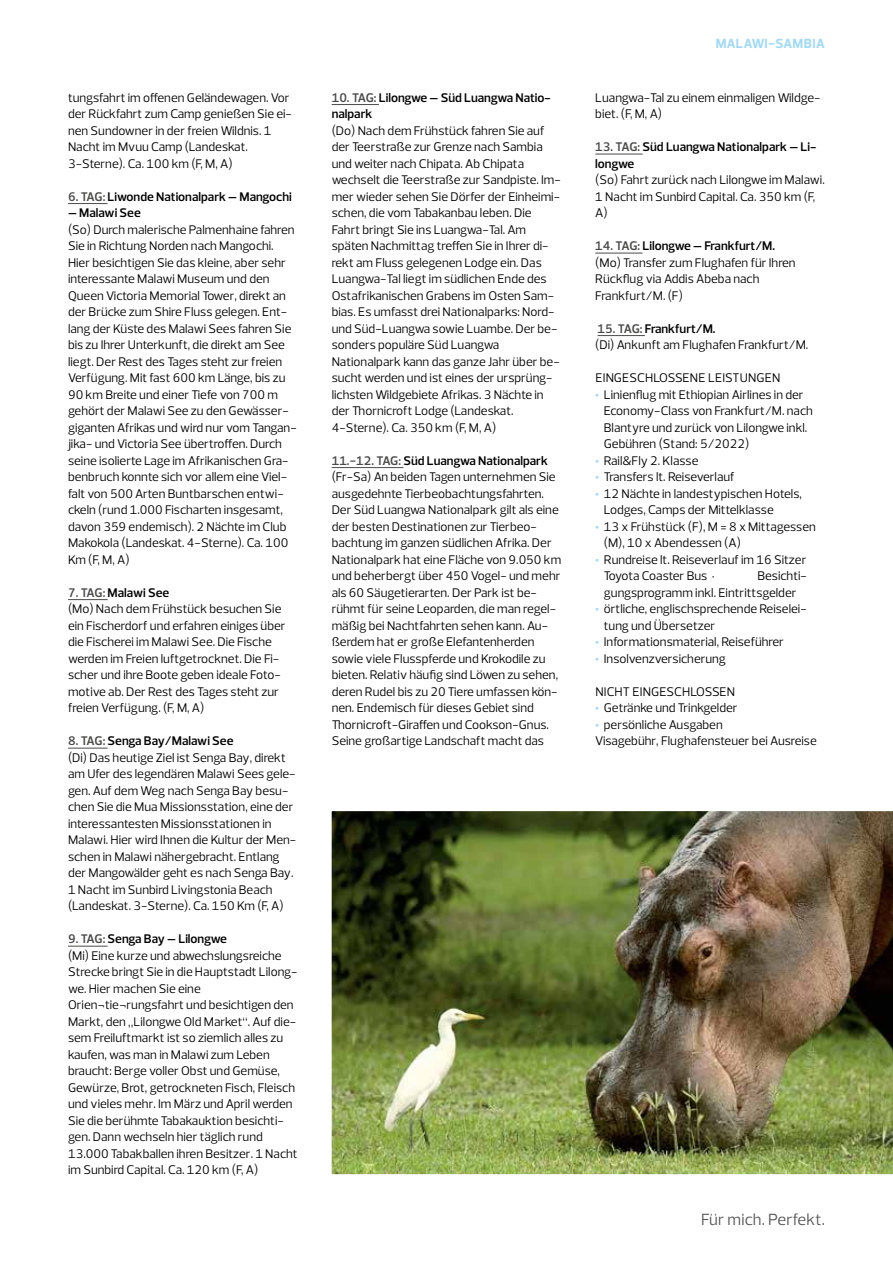
<style>
.page{position:relative;width:893px;height:1263px;background:#fff}
.page>*{position:absolute;margin:0;border:0;box-sizing:border-box;transform-origin:0 0}
.t1{font:16.5px "Prelo";letter-spacing:.01em;color:#575756}
.t2{font:700 13.5px "Prelo";letter-spacing:.02em;color:#a1daf8}
.t3{font:12.75px/16.5px "Prelo";color:#000}
.t4{font:600 12.75px/16.5px "Prelo";color:#000}
.s1{color:#4a4a49}
.s2{font-weight:600;color:#4a4a49}
.s3{font-weight:600}
.s4{font-weight:900;font-size:15px;color:#a1daf8}
</style>
<div class="page">
<img style="left:331px;top:811px;width:562px;height:364px">
<hr style="left:68px;top:203px;width:40px;height:1px;background:#4a4a49">
<hr style="left:68px;top:599px;width:40px;height:1px;background:#4a4a49">
<hr style="left:68px;top:748px;width:40px;height:1px;background:#4a4a49">
<hr style="left:68px;top:946px;width:40px;height:1px;background:#4a4a49">
<hr style="left:332px;top:104px;width:47px;height:1px;background:#4a4a49">
<hr style="left:332px;top:467px;width:71px;height:1px;background:#4a4a49">
<hr style="left:595px;top:154px;width:48px;height:1px;background:#4a4a49">
<hr style="left:595px;top:253px;width:48px;height:1px;background:#4a4a49">
<hr style="left:598px;top:335px;width:47px;height:1px;background:#4a4a49">
<p class="t3" style="left:68px;top:89px;width:225px">tungsfahrt im offenen Geländewagen. Vor der Rückfahrt zum Camp genießen Sie ei&shy;nen Sundowner in der freien Wildnis. 1<br>Nacht im Mvuu Camp (Landeskat.<br>3-Sterne). Ca. 100 km (F, M, A)</p>
<p class="t4" style="left:68px;top:188px;width:225px"><span class="s1">6. TAG:</span> Liwonde Nationalpark – Mangochi</p>
<p class="t4" style="left:68px;top:205px;width:74px">– Malawi See</p>
<p class="t3" style="left:68px;top:221px;width:230px">(So) Durch malerische Palmenhaine fahren Sie in Richtung Norden nach Mangochi.<br>Hier besichtigen Sie das kleine, aber sehr interessante Malawi Museum und den Queen Victoria Memorial Tower, direkt an der Brücke zum Shire Fluss gelegen. Ent&shy;lang der Küste des Malawi Sees fahren Sie bis zu Ihrer Unterkunft, die direkt am See liegt. Der Rest des Tages steht zur freien Verfügung. Mit fast 600 km Länge, bis zu 90 km Breite und einer Tiefe von 700 m gehört der Malawi See zu den Gewässer&shy;giganten Afrikas und wird nur vom Tangan&shy;jika- und Victoria See übertroffen. Durch seine isolierte Lage im Afrikanischen Gra&shy;benbruch konnte sich vor allem eine Viel&shy;falt von 500 Arten Buntbarschen entwi&shy;ckeln (rund 1.000 Fischarten insgesamt, davon 359 endemisch). 2 Nächte im Club Makokola (Landeskat. 4-Sterne). Ca. 100<br>Km (F, M, A)</p>
<p class="t3" style="left:68px;top:584px;width:219px"><span class="s2">7. TAG:</span> <span class="s3">Malawi See<br></span>(Mo) Nach dem Frühstück besuchen Sie ein Fischerdorf und erfahren einiges über die Fischerei im Malawi See. Die Fische werden im Freien luftgetrocknet. Die Fi&shy;scher und ihre Boote geben ideale Foto&shy;motive ab. Der Rest des Tages steht zur freien Verfügung. (F, M, A)</p>
<p class="t3" style="left:68px;top:733px;width:230px"><span class="s2">8. TAG:</span> <span class="s3">Senga Bay/Malawi See<br></span>(Di) Das heutige Ziel ist Senga Bay, direkt am Ufer des legendären Malawi Sees gele&shy;gen. Auf dem Weg nach Senga Bay besu&shy;chen Sie die Mua Missionsstation, eine der interessantesten Missionsstationen in Malawi. Hier wird Ihnen die Kultur der Men&shy;schen in Malawi nähergebracht. Entlang der Mangowälder geht es nach Senga Bay.<br>1 Nacht im Sunbird Livingstonia Beach (Landeskat. 3-Sterne). Ca. 150 Km (F, A)</p>
<p class="t3" style="left:68px;top:931px;width:231px"><span class="s2">9. TAG:</span> <span class="s3">Senga Bay – Lilongwe<br></span>(Mi) Eine kurze und abwechslungsreiche Strecke bringt Sie in die Hauptstadt Lilong&shy;we. Hier machen Sie eine Orien¬tie¬rungsfahrt und besichtigen den Markt, den „Lilongwe Old Market“. Auf die&shy;sem Freiluftmarkt ist so ziemlich alles zu kaufen, was man in Malawi zum Leben braucht: Berge voller Obst und Gemüse, Gewürze, Brot, getrockneten Fisch, Fleisch und vieles mehr. Im März und April werden Sie die berühmte Tabakauktion besichti&shy;gen. Dann wechseln hier täglich rund 13.000 Tabakballen ihren Besitzer. 1 Nacht im Sunbird Capital. Ca. 120 km (F, A)</p>
<p class="t4" style="left:332px;top:89px;width:221px"><span class="s1">10. TAG:</span> Lilongwe – Süd Luangwa Natio&shy;nalpark</p>
<p class="t3" style="left:332px;top:122px;width:231px">(Do) Nach dem Frühstück fahren Sie auf der Teerstraße zur Grenze nach Sambia und weiter nach Chipata. Ab Chipata wechselt die Teerstraße zur Sandpiste. Im&shy;mer wieder sehen Sie Dörfer der Einheimi&shy;schen, die vom Tabakanbau leben. Die Fahrt bringt Sie ins Luangwa-Tal. Am späten Nachmittag treffen Sie in Ihrer di&shy;rekt am Fluss gelegenen Lodge ein. Das Luangwa-Tal liegt im südlichen Ende des Ostafrikanischen Grabens im Osten Sam&shy;bias. Es umfasst drei Nationalparks: Nord&shy;und Süd-Luangwa sowie Luambe. Der be&shy;sonders populäre Süd Luangwa Nationalpark kann das ganze Jahr über be&shy;sucht werden und ist eines der ursprüng&shy;lichsten Wildgebiete Afrikas. 3 Nächte in der Thornicroft Lodge (Landeskat.<br>4-Sterne). Ca. 350 km (F, M, A)</p>
<p class="t3" style="left:332px;top:452px;width:231px"><span class="s2">11.-12. TAG:</span> <span class="s3">Süd Luangwa Nationalpark </span>(Fr-Sa) An beiden Tagen unternehmen Sie ausgedehnte Tierbeobachtungsfahrten.<br>Der Süd Luangwa Nationalpark gilt als eine der besten Destinationen zur Tierbeo&shy;bachtung im ganzen südlichen Afrika. Der Nationalpark hat eine Fläche von 9.050 km und beherbergt über 450 Vogel- und mehr als 60 Säugetierarten. Der Park ist be&shy;rühmt für seine Leoparden, die man regel&shy;mäßig bei Nachtfahrten sehen kann. Au&shy;ßerdem hat er große Elefantenherden sowie viele Flusspferde und Krokodile zu bieten. Relativ häufig sind Löwen zu sehen, deren Rudel bis zu 20 Tiere umfassen kön&shy;nen. Endemisch für dieses Gebiet sind Thornicroft-Giraffen und Cookson-Gnus.<br>Seine großartige Landschaft macht das</p>
<p class="t2" style="left:716px;top:35px;width:110px">MALAWI-SAMBIA</p>
<p class="t3" style="left:595px;top:89px;width:227px">Luangwa-Tal zu einem einmaligen Wildge&shy;biet. (F, M, A)</p>
<p class="t4" style="left:595px;top:139px;width:223px"><span class="s1">13. TAG:</span> Süd Luangwa Nationalpark – Li&shy;longwe</p>
<p class="t3" style="left:595px;top:172px;width:231px">(So) Fahrt zurück nach Lilongwe im Malawi.<br>1 Nacht im Sunbird Capital. Ca. 350 km (F,<br>A)</p>
<p class="t3" style="left:595px;top:238px;width:202px"><span class="s2">14. TAG:</span> <span class="s3">Lilongwe – Frankfurt/M. </span>(Mo) Transfer zum Flughafen für Ihren<br>Rückflug via Addis Abeba nach<br>Frankfurt/M. (F)</p>
<p class="t3" style="left:595px;top:320px;width:215px"><span class="s2">15. TAG:</span> <span class="s3">Frankfurt/M.<br></span>(Di) Ankunft am Flughafen Frankfurt/M.</p>
<p class="t3" style="left:595px;top:370px;width:186px">EINGESCHLOSSENE LEISTUNGEN</p>
<p class="t3" style="left:595px;top:386px;width:210px"><span class="s4">·</span> Linienflug mit Ethiopian Airlines in der</p>
<p class="t3" style="left:604px;top:403px;width:211px">Economy-Class von Frankfurt/M. nach</p>
<p class="t3" style="left:604px;top:419px;width:205px">Blantyre und zurück von Lilongwe inkl.</p>
<p class="t3" style="left:604px;top:436px;width:147px">Gebühren (Stand: 5/2022)</p>
<p class="t3" style="left:595px;top:452px;width:105px"><span class="s4">·</span> Rail&amp;Fly 2. Klasse</p>
<p class="t3" style="left:595px;top:469px;width:141px"><span class="s4">·</span> Transfers lt. Reiseverlauf</p>
<p class="t3" style="left:595px;top:485px;width:208px"><span class="s4">·</span> 12 Nächte in landestypischen Hotels,</p>
<p class="t3" style="left:604px;top:502px;width:171px">Lodges, Camps der Mittelklasse</p>
<p class="t3" style="left:595px;top:518px;width:222px"><span class="s4">·</span> 13 x Frühstück (F), M = 8 x Mittagessen</p>
<p class="t3" style="left:604px;top:535px;width:139px">(M), 10 x Abendessen (A)</p>
<p class="t3" style="left:595px;top:551px;width:213px"><span class="s4">·</span> Rundreise lt. Reiseverlauf im 16 Sitzer</p>
<p class="t3" style="left:604px;top:568px;width:113px">Toyota Coaster Bus •</p>
<p class="t3" style="left:757px;top:568px;width:51px">Besichti-</p>
<p class="t3" style="left:604px;top:584px;width:194px">gungsprogramm inkl. Eintrittsgelder</p>
<p class="t3" style="left:595px;top:601px;width:213px"><span class="s4">·</span> örtliche, englischsprechende Reiselei-</p>
<p class="t3" style="left:604px;top:617px;width:113px">tung und Übersetzer</p>
<p class="t3" style="left:595px;top:634px;width:190px"><span class="s4">·</span> Informationsmaterial, Reiseführer</p>
<p class="t3" style="left:595px;top:650px;width:132px"><span class="s4">·</span> Insolvenzversicherung</p>
<p class="t3" style="left:595px;top:683px;width:223px">NICHT EINGESCHLOSSEN<br><span class="s4">·</span> Getränke und Trinkgelder<br><span class="s4">·</span> persönliche Ausgaben<br>Visagebühr, Flughafensteuer bei Ausreise</p>
<p class="t1" style="left:701px;top:1209px;width:125px">Für mich. Perfekt.</p>
</div>
